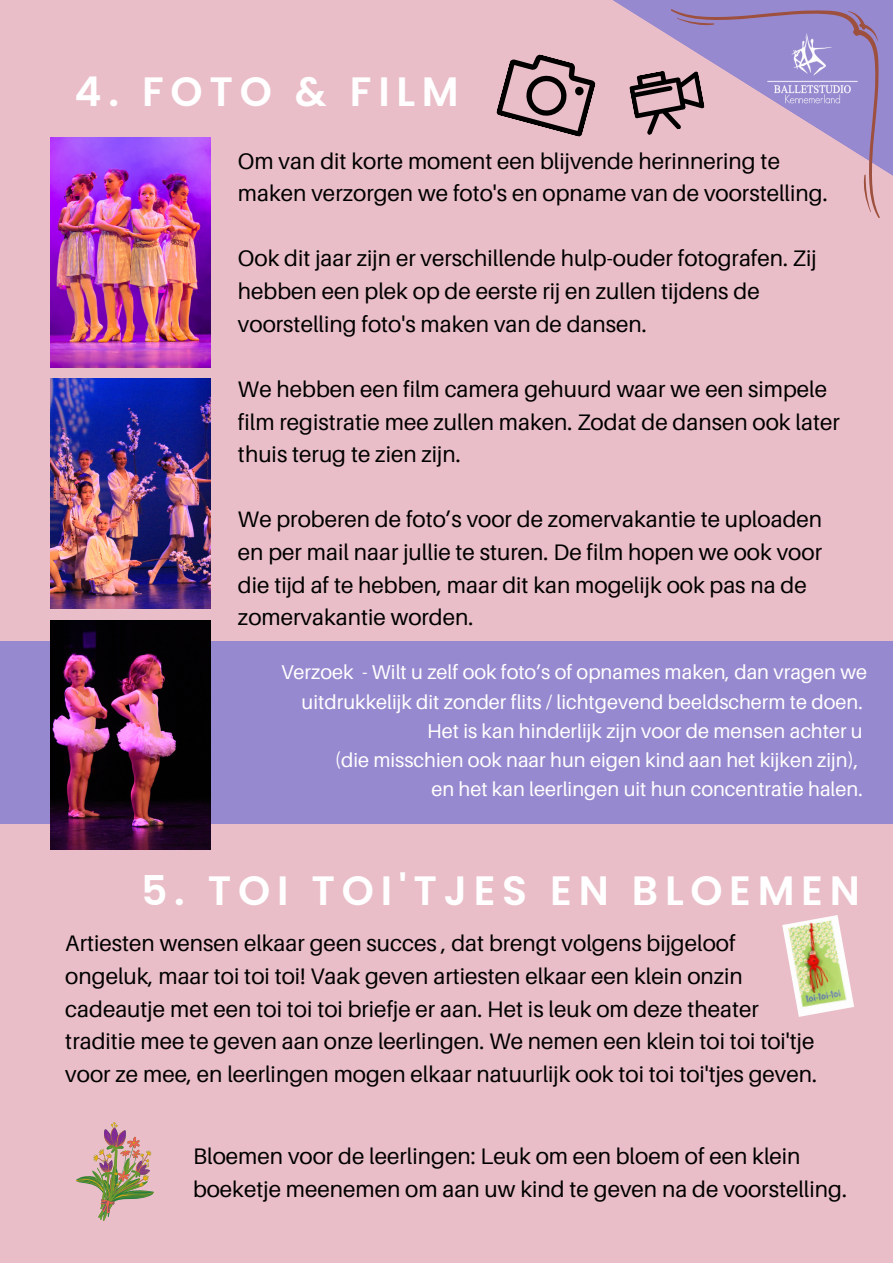
<style>
.page{position:relative;width:893px;height:1264px;background:#fff}
.page>*{position:absolute;margin:0;border:0;box-sizing:border-box;transform-origin:0 0}
.t1{font:600 40.95px "Poppins";letter-spacing:.165em;color:#fff}
.t2{font:22.5px/32.5px "Aileron";color:#000}
.t3{font:19.95px/29.2px "Aileron";color:#fff;text-align:right}
</style>
<div class="page">
<div style="left:0;top:0;width:892px;height:1262px;background:#eabec8"></div>
<div style="left:0;top:641px;width:892px;height:182px;background:#9789cf"></div>
<img style="left:51px;top:138px;width:159px;height:229px">
<img style="left:51px;top:378px;width:159px;height:231px">
<img style="left:51px;top:620px;width:159px;height:229px">
<svg style="left:613px;top:0;width:279px;height:175px;fill:#9789cf"></svg>
<svg style="left:496px;top:54px;width:100px;height:83px"></svg>
<img style="left:782px;top:915px;width:72px;height:101px">
<svg style="left:76px;top:1122px;width:78px;height:99px"></svg>
<svg style="left:627px;top:9px;width:253px;height:209px"></svg>
<img style="left:736px;top:27px;width:156px;height:87px">
<p class="t1" style="left:75px;top:63px;width:385px">4. FOTO &amp; FILM</p>
<p class="t2" style="left:238px;top:144px;width:591px">Om van dit korte moment een blijvende herinnering te maken verzorgen we foto's en opname van de voorstelling.</p>
<p class="t2" style="left:238px;top:242px;width:580px">Ook dit jaar zijn er verschillende hulp-ouder fotografen. Zij hebben een plek op de eerste rij en zullen tijdens de voorstelling foto's maken van de dansen.</p>
<p class="t2" style="left:238px;top:372px;width:603px">We hebben een film camera gehuurd waar we een simpele film registratie mee zullen maken. Zodat de dansen ook later thuis terug te zien zijn.</p>
<p class="t2" style="left:238px;top:503px;width:585px">We proberen de foto’s voor de zomervakantie te uploaden en per mail naar jullie te sturen. De film hopen we ook voor die tijd af te hebben, maar dit kan mogelijk ook pas na de zomervakantie worden.</p>
<p class="t3" style="left:281px;top:657px;width:587px">Verzoek - Wilt u zelf ook foto’s of opnames maken, dan vragen we uitdrukkelijk dit zonder flits / lichtgevend beeldscherm te doen.</p>
<p class="t3" style="left:427px;top:716px;width:437px">Het is kan hinderlijk zijn voor de mensen achter u</p>
<p class="t3" style="left:335px;top:745px;width:525px">(die misschien ook naar hun eigen kind aan het kijken zijn),</p>
<p class="t3" style="left:431px;top:774px;width:433px">en het kan leerlingen uit hun concentratie halen.</p>
<p class="t1" style="left:141px;top:861px;width:720px">5. TOI TOI'TJES EN BLOEMEN</p>
<p class="t2" style="left:65px;top:926px;width:753px">Artiesten wensen elkaar geen succes , dat brengt volgens bijgeloof ongeluk, maar toi toi toi! Vaak geven artiesten elkaar een klein onzin cadeautje met een toi toi toi briefje er aan. Het is leuk om deze theater traditie mee te geven aan onze leerlingen. We nemen een klein toi toi toi'tje voor ze mee, en leerlingen mogen elkaar natuurlijk ook toi toi toi'tjes geven.</p>
<p class="t2" style="left:193px;top:1139px;width:655px">Bloemen voor de leerlingen: Leuk om een bloem of een klein boeketje meenemen om aan uw kind te geven na de voorstelling.</p>
</div>
